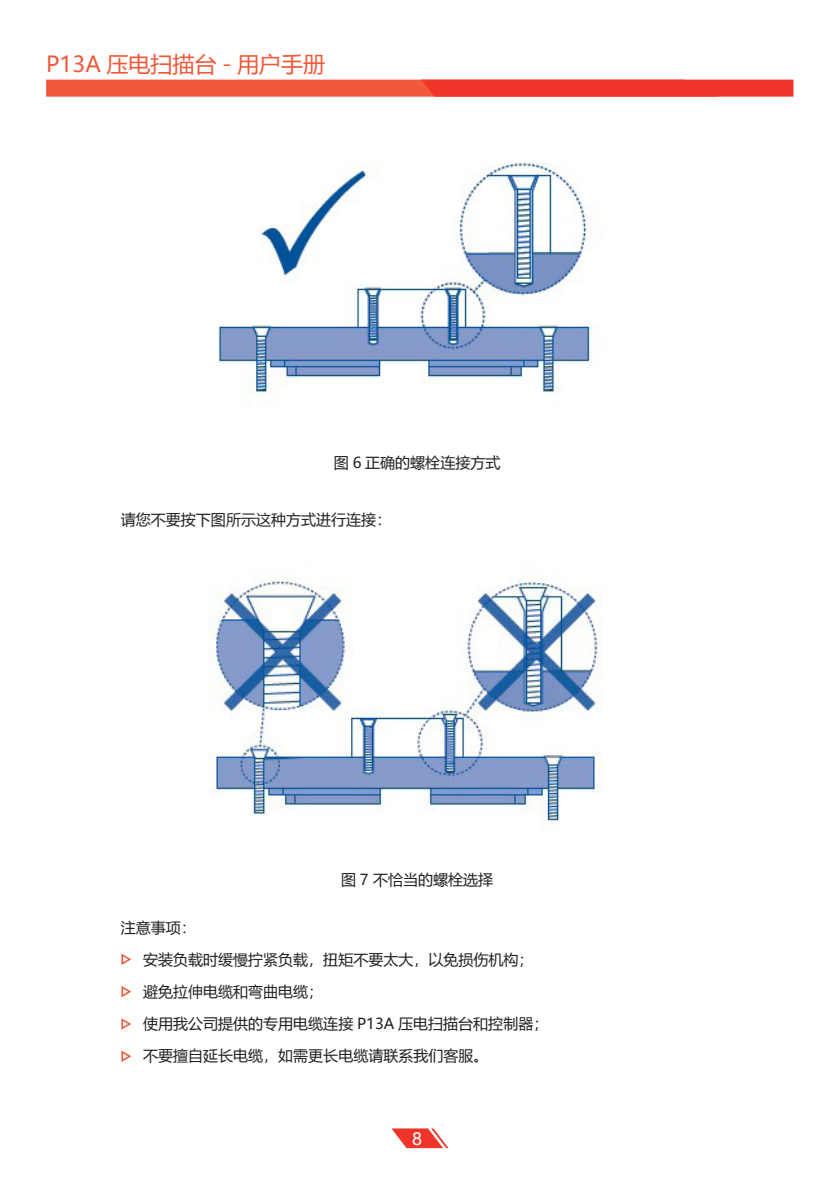
<style>
.page{position:relative;width:840px;height:1191px;background:#fff}
.page>*{position:absolute;margin:0;border:0;box-sizing:border-box;transform-origin:0 0}
.t1{font:22px "Microsoft Ya Hei";color:#f0593a}
.t2{font:18px "Arial";color:#fff}
.正文-1{font:15px "Microsoft Ya Hei";color:#231f20}
</style>
<div class="page">
<svg style="left:46px;top:80px;width:747px;height:17px;background:#ef4a35"></svg>
<svg style="left:391px;top:1128px;width:57px;height:20px"></svg>
<img style="left:218px;top:162px;width:385px;height:243px">
<img style="left:209px;top:577px;width:393px;height:248px">
<svg style="left:121px;top:953px;width:10px;height:12px"></svg>
<svg style="left:121px;top:986px;width:10px;height:11px"></svg>
<svg style="left:121px;top:1018px;width:10px;height:11px"></svg>
<svg style="left:121px;top:1050px;width:10px;height:12px"></svg>
<h1 class="t1" style="left:46px;top:50px;width:280px">P13A 压电扫描台 - 用户手册</h1>
<p class="正文-1" style="left:334px;top:452px;width:168px">图 6 正确的螺栓连接方式</p>
<p class="正文-1" style="left:121px;top:509px;width:271px">请您不要按下图所示这种方式进行连接：</p>
<p class="正文-1" style="left:341px;top:869px;width:153px">图 7 不恰当的螺栓选择</p>
<p class="正文-1" style="left:121px;top:917px;width:76px">注意事项：</p>
<p class="正文-1" style="left:143px;top:949px;width:392px">安装负载时缓慢拧紧负载，扭矩不要太大，以免损伤机构；</p>
<p class="正文-1" style="left:143px;top:981px;width:182px">避免拉伸电缆和弯曲电缆；</p>
<p class="正文-1" style="left:143px;top:1013px;width:406px">使用我公司提供的专用电缆连接 P13A 压电扫描台和控制器；</p>
<p class="正文-1" style="left:143px;top:1045px;width:347px">不要擅自延长电缆，如需更长电缆请联系我们客服。</p>
<p class="t2" style="left:412px;top:1126px;width:12px">8</p>
</div>
